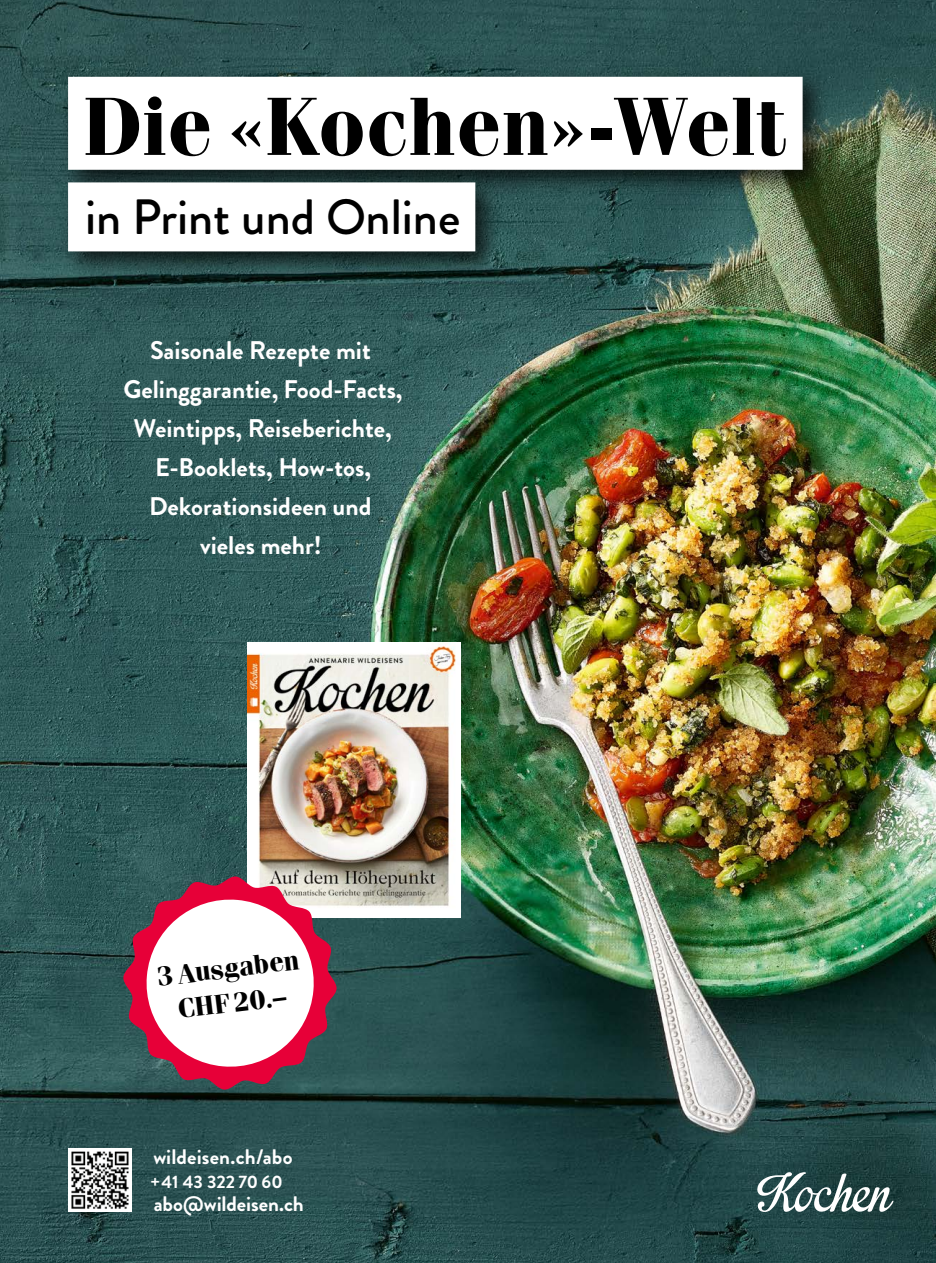
<style>
.page{position:relative;width:936px;height:1263px;background:#fff}
.page>*{position:absolute;margin:0;border:0;box-sizing:border-box;transform-origin:0 0}
.t1{font:700 82.5px "Fenice Std";color:#000}
.t2{font:500 49.5px "Brandon Grotesque";color:#000}
.t3{font:700 27px/34.5px "Fenice Std";color:#000;text-align:center}
.t4{font:700 25.5px/39px "Brandon Grotesque";color:#fff;text-align:center}
.t5{font:700 21px "Brandon Grotesque";color:#fff}
.t6{font:700 18px "Brandon Grotesque";letter-spacing:-.005em;color:#fff}
</style>
<div class="page">
<img style="left:0;top:0;width:935px;height:1263px">
<img style="left:248px;top:643px;width:212px;height:274px">
<svg style="left:123px;top:876px;width:214px;height:214px"></svg>
<div style="left:58px;top:67px;width:772px;height:212px;background:#000;opacity:.75"></div>
<div style="left:68px;top:77px;width:734px;height:93px;background:#fff"></div>
<div style="left:68px;top:182px;width:407px;height:69px;background:#fff"></div>
<svg style="left:757px;top:1172px;width:136px;height:40px"></svg>
<img style="left:68px;top:1148px;width:64px;height:64px">
<h1 class="t1" style="left:83px;top:76px;width:706px">Die «Kochen»-Welt</h1>
<h2 class="t2" style="left:85px;top:183px;width:377px">in Print und Online</h2>
<p class="t4" style="left:123px;top:331px;width:280px">Saisonale Rezepte mit<br>Gelinggarantie, Food-Facts,<br>Weintipps, Reiseberichte,<br>E-Booklets, How-tos,<br>Dekorationsideen und vieles mehr!</p>
<p class="t3" style="left:154px;top:959px;width:145px;rotate:-7deg">3 Ausgaben<br>CHF20.–</p>
<p class="t5" style="left:153px;top:1142px;width:141px">wildeisen.ch/abo</p>
<p class="t6" style="left:150px;top:1169px;width:134px">+41 43 322 70 60</p>
<p class="t5" style="left:154px;top:1189px;width:152px">abo@wildeisen.ch</p>
</div>
